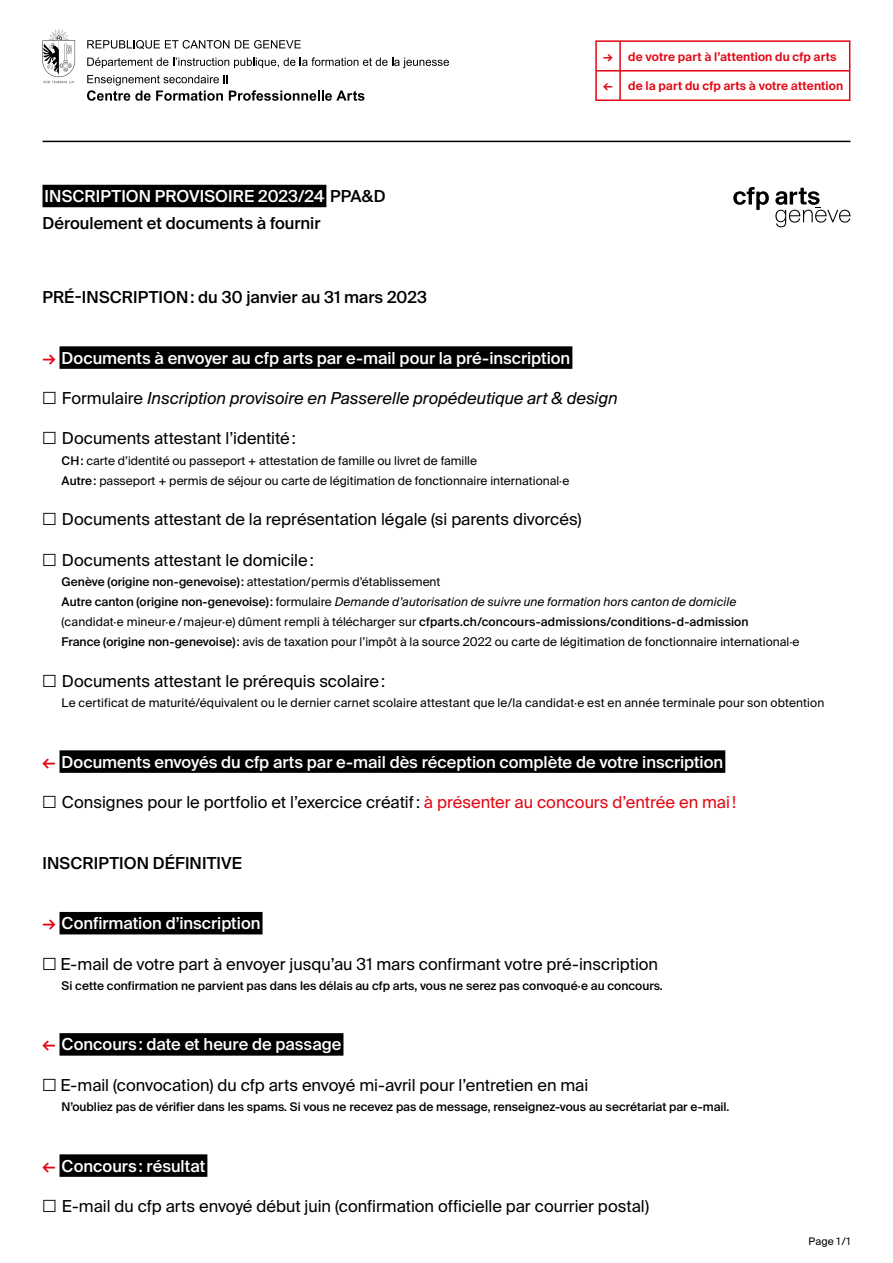
<style>
.page{position:relative;width:893px;height:1263px;background:#fff}
.page>*{position:absolute;margin:0;border:0;box-sizing:border-box;transform-origin:0 0}
.t1{font:16.5px "Suisse Intl";color:#000}
.t2{font:500 16.5px "Suisse Intl";color:#fff}
.t3{font:500 16.5px/26.7px "Suisse Intl";letter-spacing:.005em;color:#000}
.t4{font:italic 16.5px "Suisse Intl";color:#000}
.t5{font:12px/20.2px "Suisse Intl";color:#000}
.t6{font:500 12px "Suisse Intl";color:#000}
.t7{font:600 12px "Suisse Intl";letter-spacing:.01em;color:#e30613}
.t8{font:10.5px "Suisse Intl";color:#000}
.s1{color:#fff}
.s2{color:#e30613}
.s3{font-weight:100;font-style:normal;font-size:22.5px}
.s4{font-style:normal}
.s5{font-weight:100;font-size:22.5px}
.s6{font-weight:500}
.s7{font-style:italic}
</style>
<div class="page">
<div style="left:60px;top:346px;width:512px;height:23px;background:#000"></div>
<div style="left:60px;top:750px;width:665px;height:23px;background:#000"></div>
<div style="left:60px;top:912px;width:203px;height:22px;background:#000"></div>
<div style="left:60px;top:1033px;width:283px;height:23px;background:#000"></div>
<div style="left:60px;top:1154px;width:147px;height:23px;background:#000"></div>
<hr style="left:43px;top:141px;width:807px;height:1px;background:#000">
<div style="left:43px;top:185px;width:283px;height:22px;background:#000"></div>
<svg style="left:733px;top:187px;width:36px;height:23px"></svg>
<svg style="left:775px;top:188px;width:75px;height:39px"></svg>
<svg style="left:87px;top:40px;width:142px;height:9px"></svg>
<svg style="left:235px;top:40px;width:66px;height:9px"></svg>
<svg style="left:87px;top:57px;width:362px;height:11px"></svg>
<svg style="left:87px;top:75px;width:277px;height:26px"></svg>
<svg style="left:43px;top:29px;width:32px;height:54px"></svg>
<div style="left:595px;top:40px;width:255px;height:61px;border:2px solid #e30613"></div>
<hr style="left:596px;top:70px;width:254px;height:2px;background:#e30613">
<hr style="left:619px;top:41px;width:2px;height:59px;background:#e30613">
<h1 class="t3" style="left:43px;top:183px;width:345px"><span class="s1">INSCRIPTION PROVISOIRE 2023/24</span> PPA&amp;D<br>Déroulement et documents à fournir</h1>
<h1 class="t3" style="left:43px;top:284px;width:386px">PRÉ-INSCRIPTION: du 30 janvier au 31 mars 2023</h1>
<p class="t7" style="left:603px;top:49px;width:11px">→</p>
<p class="t7" style="left:603px;top:79px;width:11px">←</p>
<p class="t7" style="left:628px;top:49px;width:210px">de votre part à l’attention du cfp arts</p>
<p class="t7" style="left:628px;top:79px;width:216px">de la part du cfp arts à votre attention</p>
<h1 class="t2" style="left:43px;top:348px;width:529px"><span class="s2">→</span> Documents à envoyer au cfp arts par e-mail pour la pré-inscription</h1>
<h1 class="t4" style="left:43px;top:389px;width:577px"><span class="s3">□</span> <span class="s4">Formulaire</span> Inscription provisoire en Passerelle propédeutique art &amp; design</h1>
<h1 class="t1" style="left:43px;top:429px;width:255px"><span class="s5">□</span> Documents attestant l’identité:</h1>
<p class="t5" style="left:62px;top:450px;width:509px"><span class="s6">CH:</span> carte d’identité ou passeport + attestation de famille ou livret de famille<br><span class="s6">Autre:</span> passeport + permis de séjour ou carte de légitimation de fonctionnaire international·e</p>
<h1 class="t1" style="left:43px;top:510px;width:541px"><span class="s5">□</span> Documents attestant de la représentation légale (si parents divorcés)</h1>
<h1 class="t1" style="left:43px;top:550px;width:273px"><span class="s5">□</span> Documents attestant le domicile:</h1>
<p class="t5" style="left:62px;top:571px;width:739px"><span class="s6">Genève (origine non-genevoise):</span> attestation/permis d’établissement<br><span class="s6">Autre canton (origine non-genevoise):</span> formulaire <span class="s7">Demande d’autorisation de suivre une formation hors canton de domicile </span>(candidat·e mineur·e/majeur·e) dûment rempli à télécharger sur <span class="s6">cfparts.ch/concours-admissions/conditions-d-admission<br>France (origine non-genevoise):</span> avis de taxation pour l’impôt à la source 2022 ou carte de légitimation de fonctionnaire international·e</p>
<h1 class="t1" style="left:43px;top:671px;width:344px"><span class="s5">□</span> Documents attestant le prérequis scolaire:</h1>
<p class="t5" style="left:62px;top:693px;width:764px">Le certificat de maturité/équivalent ou le dernier carnet scolaire attestant que le/la candidat·e est en année terminale pour son obtention</p>
<h1 class="t2" style="left:43px;top:752px;width:682px"><span class="s2">←</span> Documents envoyés du cfp arts par e-mail dès réception complète de votre inscription</h1>
<h1 class="t1" style="left:43px;top:793px;width:695px"><span class="s5">□</span> Consignes pour le portfolio et l’exercice créatif: <span class="s2">à présenter au concours d’entrée en mai !</span></h1>
<h1 class="t3" style="left:43px;top:849px;width:201px">INSCRIPTION DÉFINITIVE</h1>
<h1 class="t2" style="left:43px;top:914px;width:219px"><span class="s2">→</span> Confirmation d’inscription</h1>
<h1 class="t1" style="left:43px;top:954px;width:617px"><span class="s5">□</span> E-mail de votre part à envoyer jusqu’au 31 mars confirmant votre pré-inscription</h1>
<p class="t6" style="left:62px;top:979px;width:603px">Si cette confirmation ne parvient pas dans les délais au cfp arts, vous ne serez pas convoqué·e au concours.</p>
<h1 class="t2" style="left:43px;top:1035px;width:300px"><span class="s2">←</span> Concours: date et heure de passage</h1>
<h1 class="t1" style="left:43px;top:1075px;width:547px"><span class="s5">□</span> E-mail (convocation) du cfp arts envoyé mi-avril pour l’entretien en mai</h1>
<p class="t6" style="left:62px;top:1100px;width:669px">N’oubliez pas de vérifier dans les spams. Si vous ne recevez pas de message, renseignez-vous au secrétariat par e-mail.</p>
<h1 class="t2" style="left:43px;top:1156px;width:164px"><span class="s2">←</span> Concours: résultat</h1>
<h1 class="t1" style="left:43px;top:1197px;width:608px"><span class="s5">□</span> E-mail du cfp arts envoyé début juin (confirmation officielle par courrier postal)</h1>
<p class="t8" style="left:808px;top:1235px;width:43px">Page 1/1</p>
</div>
